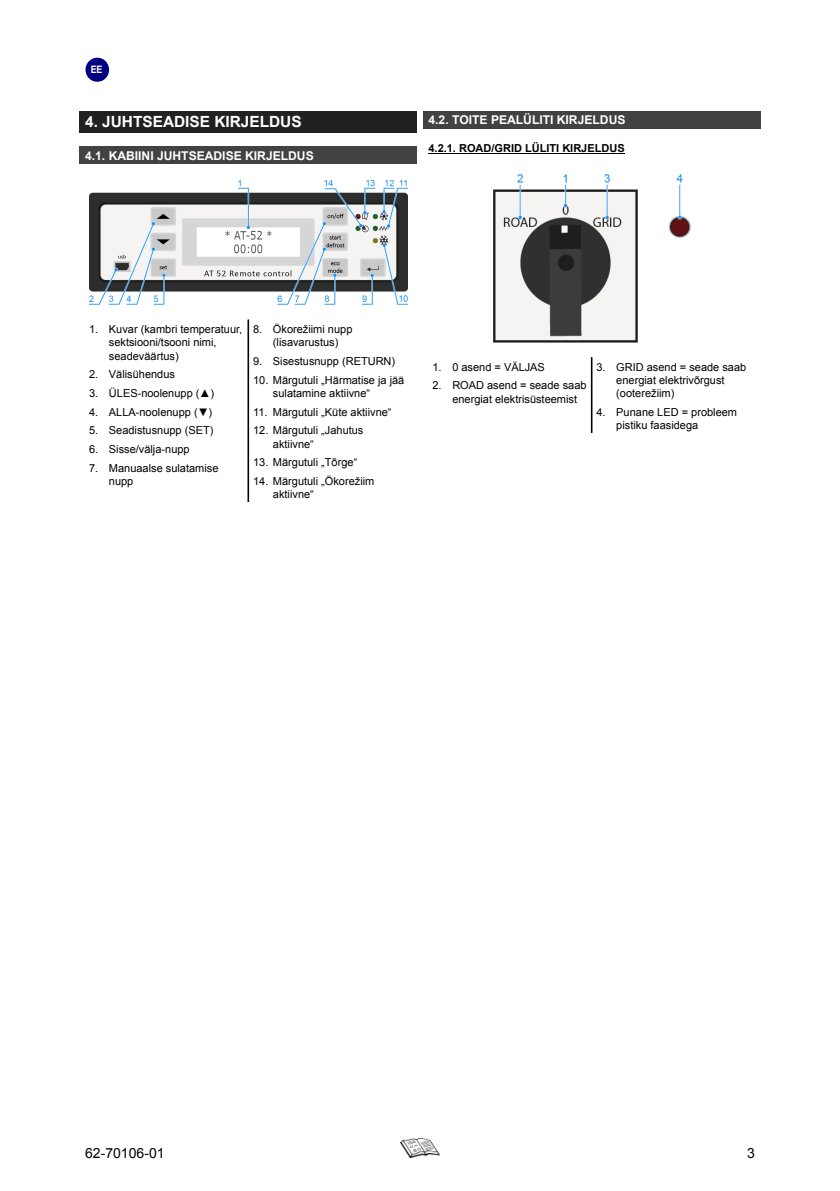
<style>
.page{position:relative;width:840px;height:1191px;background:#fff}
.page>*{position:absolute;margin:0;border:0;box-sizing:border-box;transform-origin:0 0}
.t1{font:700 15.4px "Arial";color:#fff}
.t2{font:14px "Arial";color:#000}
.t3{font:700 12.2px "Arial";color:#fff}
.t4{font:11px/13.2px "Arial";color:#000}
.t5{font:700 11px "Arial";color:#000}
.t6{font:700 10.2px "Arial";color:#fff;scale:.86 1}
</style>
<div class="page">
<svg style="left:85px;top:57px;width:25px;height:25px"></svg>
<div style="left:79px;top:111px;width:338px;height:21px;background:#212121"></div>
<div style="left:79px;top:147px;width:338px;height:17px;background:#424242"></div>
<img style="left:89px;top:180px;width:318px;height:125px">
<hr style="left:247px;top:320px;width:1px;height:182px;background:#000">
<hr style="left:248px;top:320px;width:1px;height:182px;background:#000">
<div style="left:422px;top:111px;width:338px;height:17px;background:#424242"></div>
<hr style="left:428px;top:153px;width:196px;height:1px;background:#000">
<img style="left:493px;top:174px;width:197px;height:168px">
<hr style="left:590px;top:357px;width:1px;height:76px;background:#000">
<hr style="left:591px;top:357px;width:1px;height:76px;background:#000">
<img style="left:400px;top:1138px;width:39px;height:19px">
<p class="t6" style="left:91px;top:63px;width:15px">EE</p>
<h1 class="t1" style="left:85px;top:111px;width:218px">4. JUHTSEADISE KIRJELDUS</h1>
<p class="t3" style="left:85px;top:147px;width:230px">4.1. KABIINI JUHTSEADISE KIRJELDUS</p>
<p class="t3" style="left:428px;top:112px;width:198px">4.2. TOITE PEALÜLITI KIRJELDUS</p>
<p class="t5" style="left:428px;top:141px;width:197px">4.2.1. ROAD/GRID LÜLITI KIRJELDUS</p>
<p class="t4" style="left:109px;top:323px;width:135px;text-indent:-20px">1. Kuvar (kambri temperatuur, sektsiooni/tsooni nimi, seadeväärtus)</p>
<p class="t4" style="left:89px;top:368px;width:87px">2. Välisühendus</p>
<p class="t4" style="left:89px;top:386px;width:126px">3. ÜLES-noolenupp (▲)</p>
<p class="t4" style="left:89px;top:405px;width:124px">4. ALLA-noolenupp (▼)</p>
<p class="t4" style="left:89px;top:424px;width:126px">5. Seadistusnupp (SET)</p>
<p class="t4" style="left:89px;top:443px;width:102px">6. Sisse/välja-nupp</p>
<p class="t4" style="left:109px;top:461px;width:111px;text-indent:-20px">7. Manuaalse sulatamise nupp</p>
<p class="t4" style="left:253px;top:323px;width:101px;text-align:center">8. Ökorežiimi nupp (lisavarustus)</p>
<p class="t4" style="left:253px;top:355px;width:143px">9. Sisestusnupp (RETURN)</p>
<p class="t4" style="left:273px;top:373px;width:133px;text-indent:-20px">10. Märgutuli „Härmatise ja jää sulatamine aktiivne“</p>
<p class="t4" style="left:253px;top:405px;width:140px">11. Märgutuli „Küte aktiivne“</p>
<p class="t4" style="left:273px;top:424px;width:92px;text-indent:-20px">12. Märgutuli „Jahutus aktiivne“</p>
<p class="t4" style="left:253px;top:456px;width:106px">13. Märgutuli „Tõrge“</p>
<p class="t4" style="left:273px;top:474px;width:103px;text-indent:-20px">14. Märgutuli „Ökorežiim aktiivne“</p>
<p class="t4" style="left:432px;top:360px;width:114px">1. 0 asend = VÄLJAS</p>
<p class="t4" style="left:452px;top:379px;width:136px;text-indent:-20px">2. ROAD asend = seade saab energiat elektrisüsteemist</p>
<p class="t4" style="left:616px;top:360px;width:131px;text-indent:-20px">3. GRID asend = seade saab energiat elektrivõrgust (ooterežiim)</p>
<p class="t4" style="left:616px;top:405px;width:122px;text-indent:-20px">4. Punane LED = probleem pistiku faasidega</p>
<p class="t2" style="left:85px;top:1143px;width:81px">62-70106-01</p>
<p class="t2" style="left:746px;top:1143px;width:9px">3</p>
</div>
